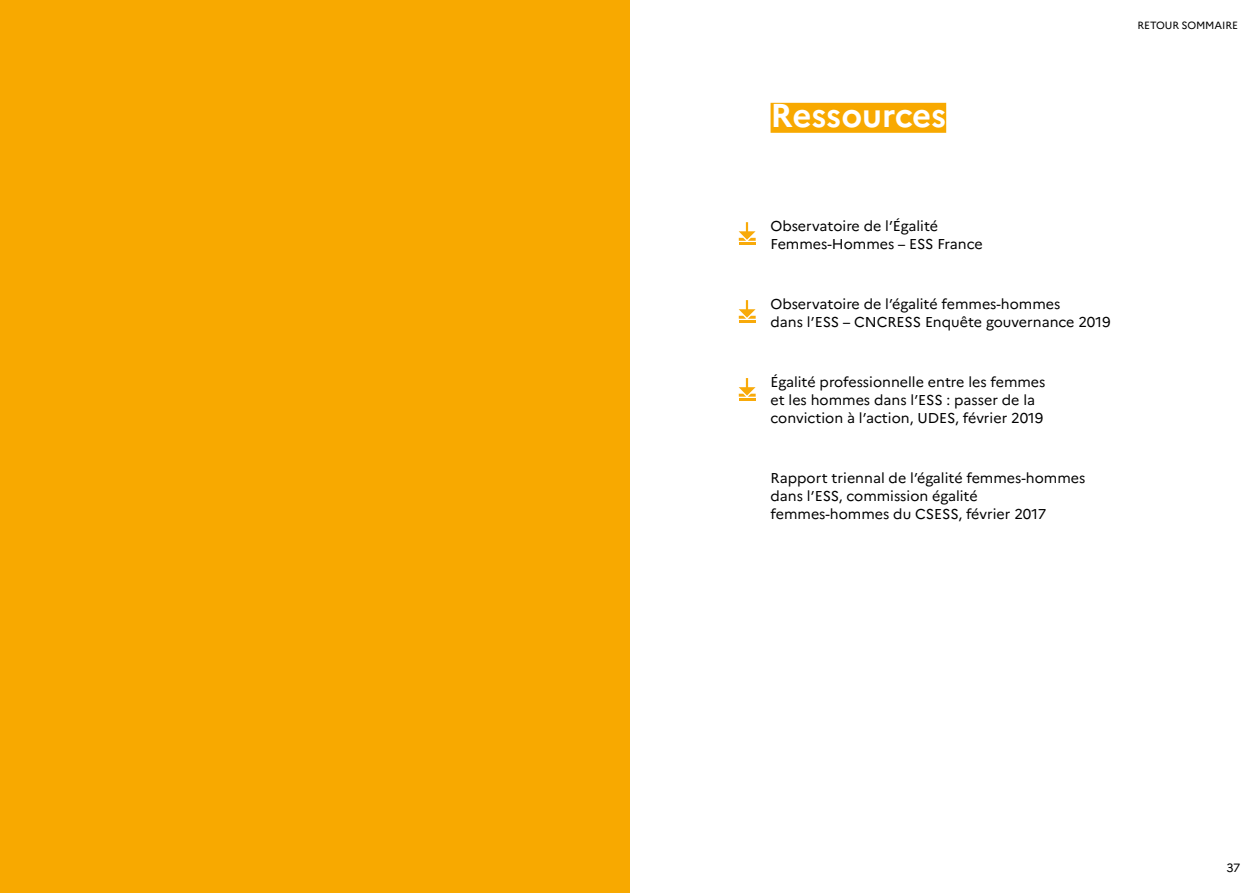
<style>
.page{position:relative;width:1259px;height:893px;background:#fff}
.page>*{position:absolute;margin:0;border:0;box-sizing:border-box;transform-origin:0 0}
.t1{font:700 33px "Marianne";letter-spacing:-.005em;color:#fff}
.t2{font:14.25px/18px "Marianne";color:#000}
.t3{font:12px "Marianne";color:#000}
.t4{font:10.5px "Marianne";letter-spacing:-.01em;color:#000}
</style>
<div class="page">
<div style="left:0;top:0;width:629px;height:893px;background:#f8a900"></div>
<div style="left:770px;top:103px;width:176px;height:30px;background:#f8a900"></div>
<hr style="left:739px;top:242px;width:16px;height:3px;background:#f8aa0a">
<svg style="left:738px;top:222px;width:17px;height:19px"></svg>
<hr style="left:739px;top:398px;width:16px;height:3px;background:#f8aa0a">
<svg style="left:738px;top:378px;width:17px;height:19px"></svg>
<hr style="left:739px;top:320px;width:16px;height:3px;background:#f8aa0a">
<svg style="left:738px;top:300px;width:17px;height:19px"></svg>
<h1 class="t1" style="left:770px;top:95px;width:177px">Ressources</h1>
<p class="t4" style="left:1137px;top:19px;width:102px">RETOUR SOMMAIRE</p>
<p class="t2" style="left:770px;top:217px;width:214px">Observatoire de l’Égalité<br>Femmes‑Hommes – ESS France</p>
<p class="t2" style="left:770px;top:295px;width:341px">Observatoire de l’égalité femmes-hommes<br>dans l’ESS – CNCRESS Enquête gouvernance 2019</p>
<p class="t2" style="left:770px;top:373px;width:276px">Égalité professionnelle entre les femmes et les hommes dans l’ESS : passer de la conviction à l’action, UDES, février 2019</p>
<p class="t2" style="left:770px;top:469px;width:316px">Rapport triennal de l’égalité femmes‑hommes dans l’ESS, commission égalité femmes‑hommes du CSESS, février 2017</p>
<p class="t3" style="left:1226px;top:860px;width:16px">37</p>
</div>
